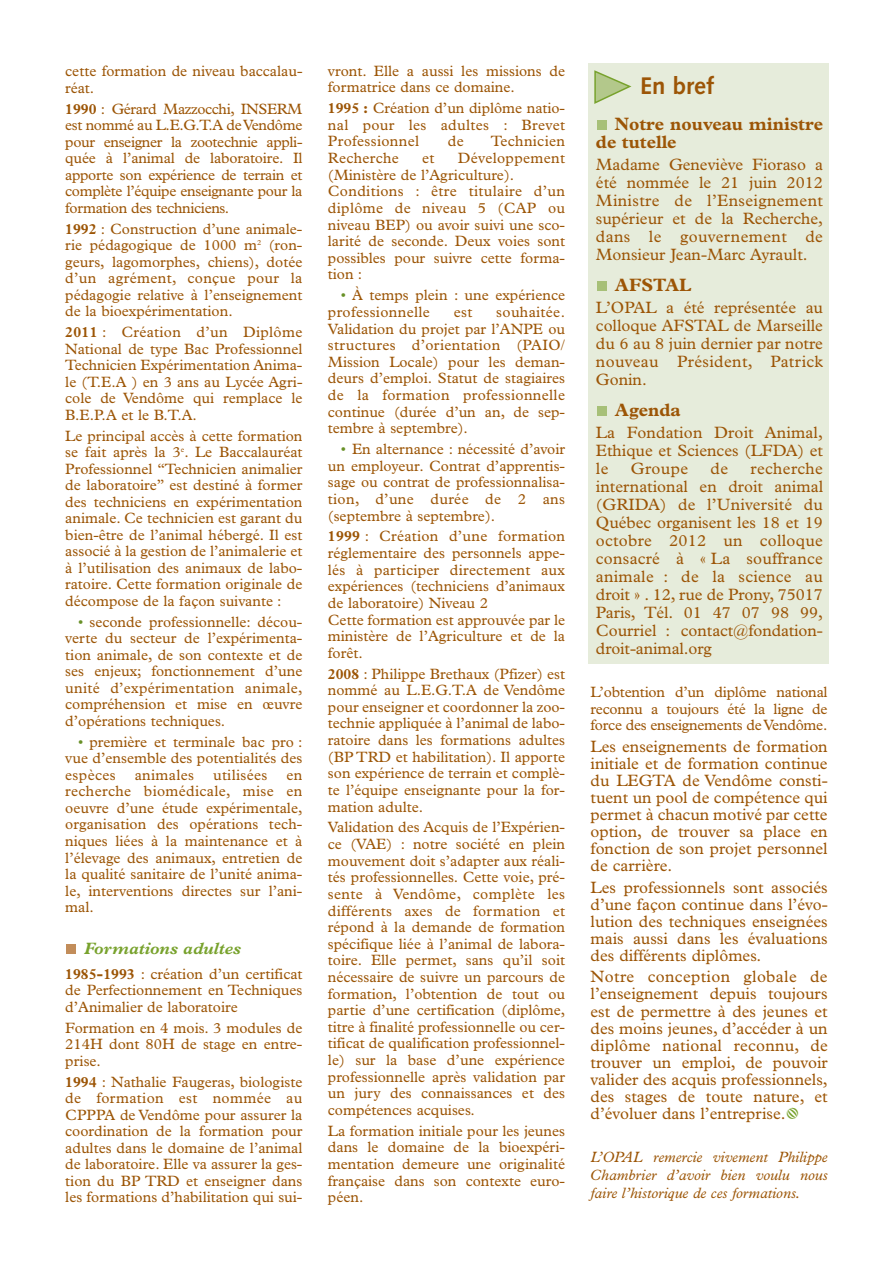
<style>
.page{position:relative;width:893px;height:1263px;background:#fff}
.page>*{position:absolute;margin:0;border:0;box-sizing:border-box;transform-origin:0 0}
.t1{font:700 24px "Syntax";color:#9c5506}
.t2{font:700 18px/18px "Plantin";color:#9c5506}
.t3{font:16.5px/18px "Plantin";color:#9c5506;text-align:justify}
.t4{font:italic 700 16.5px "Plantin";color:#78a22d}
.t5{font:15px/16.6px "Plantin";color:#9c5506;text-align:justify}
.t6{font:italic 15px/18px "Plantin";color:#9c5506;text-align:justify}
.t7{font:15px "Plantin";letter-spacing:.02em;color:#9c5506}
.s1{font-weight:700}
.s2{color:#689027}
</style>
<div class="page">
<div style="left:67px;top:944px;width:9px;height:10px;background:#c28d5a"></div>
<div style="left:588px;top:64px;width:241px;height:600px;background:#e6ecdb"></div>
<div style="left:597px;top:406px;width:10px;height:10px;background:#a7c078"></div>
<div style="left:597px;top:281px;width:10px;height:10px;background:#a7c078"></div>
<div style="left:597px;top:120px;width:10px;height:10px;background:#a7c078"></div>
<svg style="left:594px;top:70px;width:37px;height:34px"></svg>
<p class="t5" style="left:65px;top:64px;width:239px">cette formation de niveau baccalau&shy;réat.</p>
<p class="t5" style="left:65px;top:102px;width:239px"><span class="s1">1990</span> : Gérard Mazzocchi, INSERM est nommé au L.E.G.T.A de Vendôme pour enseigner la zootechnie appli&shy;quée à l’animal de laboratoire. Il apporte son expérience de terrain et complète l’équipe enseignante pour la formation des techniciens.</p>
<p class="t5" style="left:65px;top:222px;width:239px"><span class="s1">1992</span> : Construction d’une animale&shy;rie pédagogique de 1000 m<sup>2</sup> (ron&shy;geurs, lagomorphes, chiens), dotée d’un agrément, conçue pour la pédagogie relative à l’enseignement de la bioexpérimentation.</p>
<p class="t5" style="left:65px;top:325px;width:239px"><span class="s1">2011</span> : Création d’un Diplôme National de type Bac Professionnel Technicien Expérimentation Anima&shy;le (T.E.A ) en 3 ans au Lycée Agri&shy;cole de Vendôme qui remplace le B.E.P.A et le B.T.A.</p>
<p class="t5" style="left:65px;top:429px;width:239px">Le principal accès à cette formation se fait après la 3<sup>e</sup>. Le Baccalauréat Professionnel “Technicien animalier de laboratoire” est destiné à former des techniciens en expérimentation animale. Ce technicien est garant du bien-être de l’animal hébergé. Il est associé à la gestion de l’animalerie et à l’utilisation des animaux de labo&shy;ratoire. Cette formation originale de décompose de la façon suivante :</p>
<p class="t5" style="left:65px;top:615px;width:239px;text-indent:13px"><span class="s2">•</span> seconde professionnelle: décou&shy;verte du secteur de l’expérimenta&shy;tion animale, de son contexte et de ses enjeux; fonctionnement d’une unité d’expérimentation animale, compréhension et mise en œuvre d’opérations techniques.</p>
<p class="t5" style="left:65px;top:735px;width:239px;text-indent:13px"><span class="s2">•</span> première et terminale bac pro : vue d’ensemble des potentialités des espèces</p>
<p class="t7" style="left:135px;top:769px;width:61px">animales</p>
<p class="t7" style="left:213px;top:769px;width:56px">utilisées</p>
<p class="t5" style="left:65px;top:768px;width:239px;text-indent:221px">en recherche biomédicale, mise en oeuvre d’une étude expérimentale, organisation des opérations tech&shy;niques liées à la maintenance et à l’élevage des animaux, entretien de la qualité sanitaire de l’unité anima&shy;le, interventions directes sur l’ani&shy;mal.</p>
<p class="t4" style="left:84px;top:942px;width:159px">Formations adultes</p>
<p class="t5" style="left:65px;top:967px;width:239px"><span class="s1">1985-1993</span> : création d’un certificat de Perfectionnement en Techniques d’Animalier de laboratoire</p>
<p class="t5" style="left:65px;top:1021px;width:239px">Formation en 4 mois. 3 modules de 214H dont 80H de stage en entre&shy;prise.</p>
<p class="t5" style="left:65px;top:1074px;width:239px"><span class="s1">1994</span> : Nathalie Faugeras, biologiste de formation est nommée au CPPPA de Vendôme pour assurer la coordination de la formation pour adultes dans le domaine de l’animal de laboratoire. Elle va assurer la ges&shy;tion du BP TRD et enseigner dans les formations d’habilitation qui sui-</p>
<p class="t5" style="left:328px;top:64px;width:239px">vront. Elle a aussi les missions de formatrice dans ce domaine.</p>
<p class="t5" style="left:328px;top:101px;width:239px"><span class="s1">1995 :</span> Création d’un diplôme natio&shy;nal pour les adultes : Brevet Professionnel</p>
<p class="t5" style="left:448px;top:134px;width:17px">de</p>
<p class="t7" style="left:491px;top:136px;width:76px">Technicien</p>
<p class="t5" style="left:328px;top:151px;width:239px;text-align:left;text-indent:130px">Développement (Ministère de l’Agriculture).<br>Conditions : être titulaire d’un diplôme de niveau 5 (CAP ou niveau BEP) ou avoir suivi une sco&shy;larité de seconde. Deux voies sont possibles pour suivre cette forma&shy;tion :</p>
<p class="t5" style="left:328px;top:288px;width:239px;text-indent:13px"><span class="s2">•</span> À temps plein : une expérience professionnelle</p>
<p class="t7" style="left:328px;top:153px;width:73px">Recherche</p>
<p class="t5" style="left:422px;top:151px;width:14px">et</p>
<p class="t5" style="left:328px;top:305px;width:239px;text-indent:168px">souhaitée.<br>Validation du projet par l’ANPE ou structures d’orientation (PAIO/ Mission Locale) pour les deman&shy;deurs d’emploi. Statut de stagiaires de la formation professionnelle continue (durée d’un an, de sep&shy;tembre à septembre).</p>
<p class="t5" style="left:328px;top:442px;width:239px;text-indent:13px"><span class="s2">•</span> En alternance : nécessité d’avoir un employeur. Contrat d’apprentis&shy;sage ou contrat de professionnalisa&shy;tion, d’une durée de 2 ans (septembre à septembre).</p>
<p class="t5" style="left:328px;top:529px;width:239px;text-align:left"><span class="s1">1999</span> : Création d’une formation réglementaire des personnels appe&shy;lés à participer directement aux expériences (techniciens d’animaux de laboratoire) Niveau 2<br>Cette formation est approuvée par le ministère de l’Agriculture et de la forêt.</p>
<p class="t5" style="left:328px;top:667px;width:239px"><span class="s1">2008</span> : Philippe Brethaux (Pfizer) est nommé au L.E.G.T.A de Vendôme pour enseigner et coordonner la zoo&shy;technie appliquée à l’animal de labo&shy;ratoire dans les formations adultes (BP TRD et habilitation). Il apporte son expérience de terrain et complè&shy;te l’équipe enseignante pour la for&shy;mation adulte.</p>
<p class="t5" style="left:328px;top:820px;width:239px">Validation des Acquis de l’Expérien&shy;ce (VAE) : notre société en plein mouvement doit s’adapter aux réali&shy;tés professionnelles. Cette voie, pré&shy;sente à Vendôme, complète les différents axes de formation et répond à la demande de formation spécifique liée à l’animal de labora&shy;toire. Elle permet, sans qu’il soit nécessaire de suivre un parcours de formation, l’obtention de tout ou partie d’une certification (diplôme, titre à finalité professionnelle ou cer&shy;tificat de qualification professionnel&shy;le) sur la base d’une expérience professionnelle après validation par un jury des connaissances et des compétences acquises.</p>
<p class="t5" style="left:328px;top:1124px;width:239px">La formation initiale pour les jeunes dans le domaine de la bioexpéri&shy;mentation demeure une originalité française dans son contexte euro&shy;péen.</p>
<p class="t5" style="left:454px;top:305px;width:20px">est</p>
<h1 class="t1" style="left:640px;top:76px;width:76px">En bref</h1>
<p class="t2" style="left:596px;top:116px;width:229px;text-indent:19px">Notre nouveau ministre de tutelle</p>
<p class="t3" style="left:596px;top:157px;width:229px">Madame Geneviève Fioraso a été nommée le 21 juin 2012<br>Ministre de l’Enseignement supérieur et de la Recherche, dans le gouvernement de Monsieur Jean-Marc Ayrault.</p>
<p class="t2" style="left:615px;top:277px;width:78px">AFSTAL</p>
<p class="t3" style="left:596px;top:300px;width:229px">L’OPAL a été représentée au colloque AFSTAL de Marseille du 6 au 8 juin dernier par notre nouveau Président, Patrick Gonin.</p>
<p class="t2" style="left:615px;top:402px;width:67px">Agenda</p>
<p class="t3" style="left:596px;top:425px;width:229px">La Fondation Droit Animal, Ethique et Sciences (LFDA) et le</p>
<p class="t3" style="left:596px;top:461px;width:229px;text-indent:155px">recherche international en droit animal (GRIDA) de l’Université du Québec organisent les 18 et 19 octobre 2012 un colloque consacré à « La souffrance animale : de la science au droit » . 12, rue de Prony, 75017<br>Paris, Tél. 01 47 07 98 99, Courriel : contact@fondation&shy;droit-animal.org</p>
<p class="t3" style="left:631px;top:461px;width:59px">Groupe</p>
<p class="t3" style="left:710px;top:461px;width:19px">de</p>
<p class="t5" style="left:591px;top:685px;width:239px">L’obtention d’un diplôme national reconnu a toujours été la ligne de force des enseignements de Vendôme.</p>
<p class="t3" style="left:591px;top:739px;width:239px;line-height:17.1px">Les enseignements de formation initiale et de formation continue du LEGTA de Vendôme consti&shy;tuent un pool de compétence qui permet à chacun motivé par cette option, de trouver sa place en fonction de son projet personnel de carrière.</p>
<p class="t3" style="left:591px;top:880px;width:239px;line-height:17.1px">Les professionnels sont associés d’une façon continue dans l’évo&shy;lution des techniques enseignées mais aussi dans les évaluations des différents diplômes.</p>
<p class="t3" style="left:591px;top:970px;width:239px;line-height:17.1px">Notre conception globale de l’enseignement depuis toujours est de permettre à des jeunes et des moins jeunes, d’accéder à un diplôme national reconnu, de trouver un emploi, de pouvoir valider des acquis professionnels, des stages de toute nature, et d’évoluer dans l’entreprise.</p>
<p class="t6" style="left:591px;top:1149px;width:239px">L’OPAL remercie vivement Philippe Chambrier d’avoir bien voulu nous faire l’historique de ces formations.</p>
</div>
